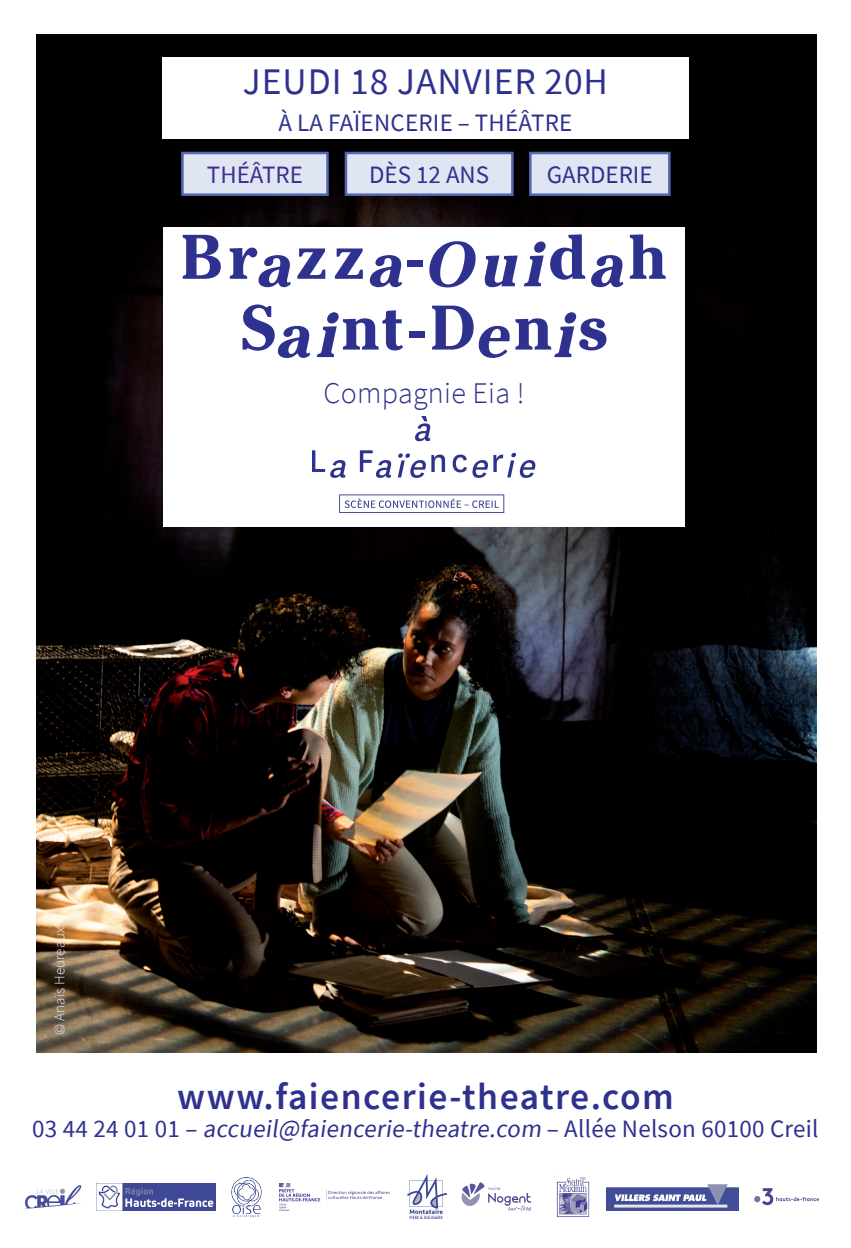
<style>
.page{position:relative;width:851px;height:1248px;background:#fff}
.page>*{position:absolute;margin:0;border:0;box-sizing:border-box;transform-origin:0 0}
.t1{font:700 62.5px/70.8px "Cheltenham Std";color:#2e328e;text-align:center}
.t2{font:600 37.5px "Source Sans Pro";letter-spacing:.04em;color:#2e328e}
.t3{font:37.5px "Source Sans Pro";letter-spacing:.025em;color:#2e328e}
.t4{font:300 30px "Source Sans Pro";letter-spacing:.01em;color:#2e328e}
.t5{font:25px "Source Sans Pro";letter-spacing:.01em;color:#2e328e}
.t6{font:25px "Source Sans Pro";color:#3e308e}
.t7{font:300 15px "Source Sans Pro";color:#e0e5f3}
.s1{font-style:italic}
</style>
<div class="page">
<img style="left:754px;top:1188px;width:65px;height:18px">
<img style="left:97px;top:1183px;width:119px;height:26px">
<img style="left:231px;top:1177px;width:30px;height:39px">
<img style="left:280px;top:1183px;width:110px;height:27px">
<img style="left:407px;top:1174px;width:39px;height:44px">
<img style="left:606px;top:1184px;width:132px;height:26px">
<img style="left:461px;top:1182px;width:71px;height:29px">
<img style="left:25px;top:1185px;width:56px;height:22px">
<img style="left:556px;top:1175px;width:33px;height:42px">
<img style="left:36px;top:35px;width:780px;height:1017px">
<div style="left:164px;top:227px;width:521px;height:299px;background:#fff"></div>
<img style="left:313px;top:416px;width:222px;height:97px">
<div style="left:162px;top:58px;width:526px;height:81px;background:#fff"></div>
<div style="left:182px;top:153px;width:145px;height:42px;background:#e0e5f3"></div>
<div style="left:181px;top:152px;width:148px;height:44px;border:2px solid #5368b1"></div>
<div style="left:346px;top:153px;width:166px;height:42px;background:#e0e5f3"></div>
<div style="left:344px;top:152px;width:169px;height:44px;border:2px solid #5368b1"></div>
<div style="left:530px;top:153px;width:139px;height:42px;background:#e0e5f3"></div>
<div style="left:529px;top:152px;width:141px;height:44px;border:2px solid #5368b1"></div>
<h2 class="t3" style="left:243px;top:57px;width:366px">JEUDI 18 JANVIER 20H</h2>
<p class="t5" style="left:278px;top:107px;width:295px">À LA FAÏENCERIE – THÉÂTRE</p>
<p class="t6" style="left:207px;top:159px;width:97px">THÉÂTRE</p>
<p class="t5" style="left:369px;top:159px;width:121px">DÈS 12 ANS</p>
<p class="t5" style="left:547px;top:159px;width:107px">GARDERIE</p>
<h1 class="t1" style="left:181px;top:221px;width:488px">B r<span class="s1">a</span>z z<span class="s1">a</span>-<span class="s1">Oui</span>d<span class="s1">a</span>h<br>S<span class="s1">ai</span>nt-D<span class="s1">e</span>n<span class="s1">i</span>s</h1>
<p class="t4" style="left:323px;top:374px;width:202px">Compagnie Eia !</p>
<p class="t7" style="left:50px;top:1034px;width:109px;rotate:-90deg">© Anaïs Heureaux</p>
<h2 class="t2" style="left:177px;top:1072px;width:498px">www.faiencerie-theatre.com</h2>
<p class="t5" style="left:32px;top:1113px;width:787px">03 44 24 0 1 0 1 – accueil@faiencerie-theatre.com – A l l é e N e lso n 6 0 1 0 0 C re i l</p>
</div>
